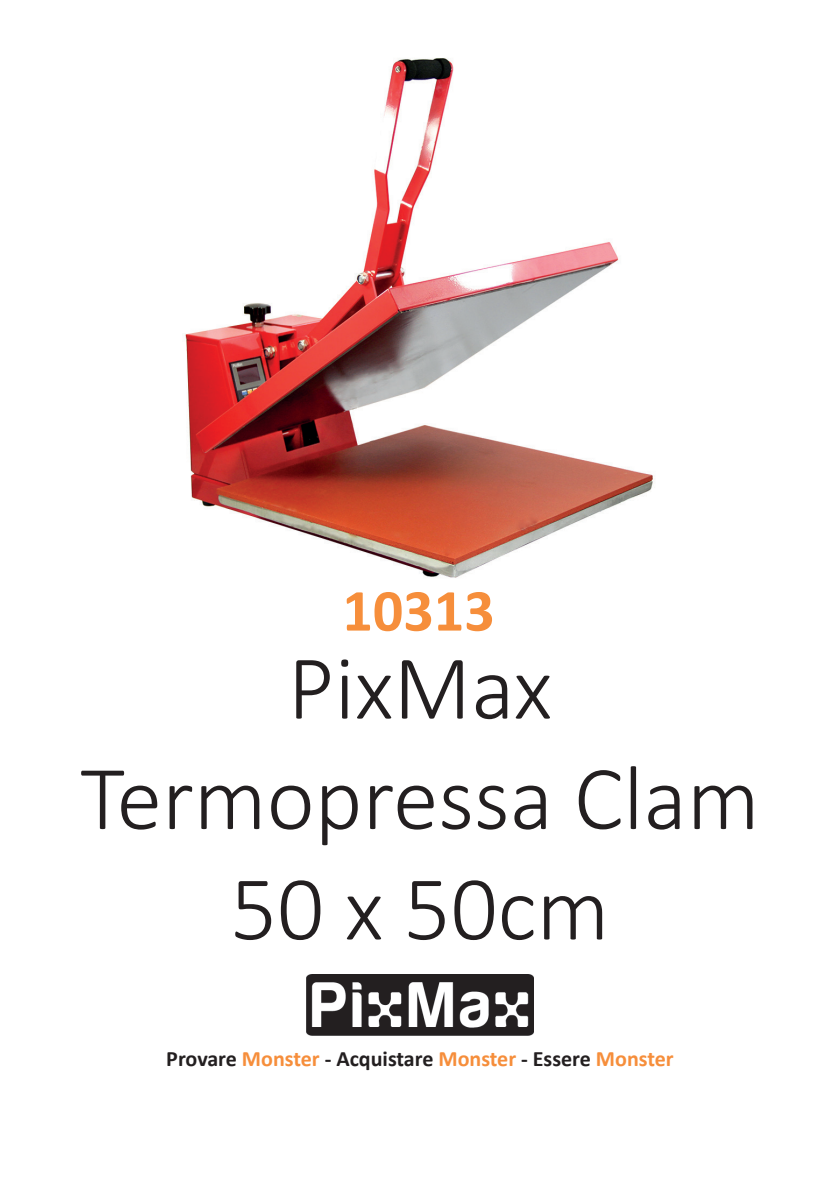
<style>
.page{position:relative;width:840px;height:1191px;background:#fff}
.page>*{position:absolute;margin:0;border:0;box-sizing:border-box;transform-origin:0 0}
.t1{font:300 92px/110.4px "Calibri";color:#231f20;text-align:center}
.t2{font:700 60px "Calibri";color:#f68e3b}
.t3{font:700 22px "Calibri";color:#231f20}
.s1{color:#f68e3b}
</style>
<div class="page">
<img style="left:306px;top:974px;width:227px;height:61px">
<img style="left:185px;top:58px;width:469px;height:520px">
<h2 class="t2" style="left:342px;top:572px;width:154px">10313</h2>
<h1 class="t1" style="left:80px;top:632px;width:680px">PixMax<br>Termopressa Clam<br>50 x 50cm</h1>
<p class="t3" style="left:166px;top:1044px;width:508px">Provare <span class="s1">Monster</span> - Acquistare <span class="s1">Monster</span> - Essere <span class="s1">Monster</span></p>
</div>
